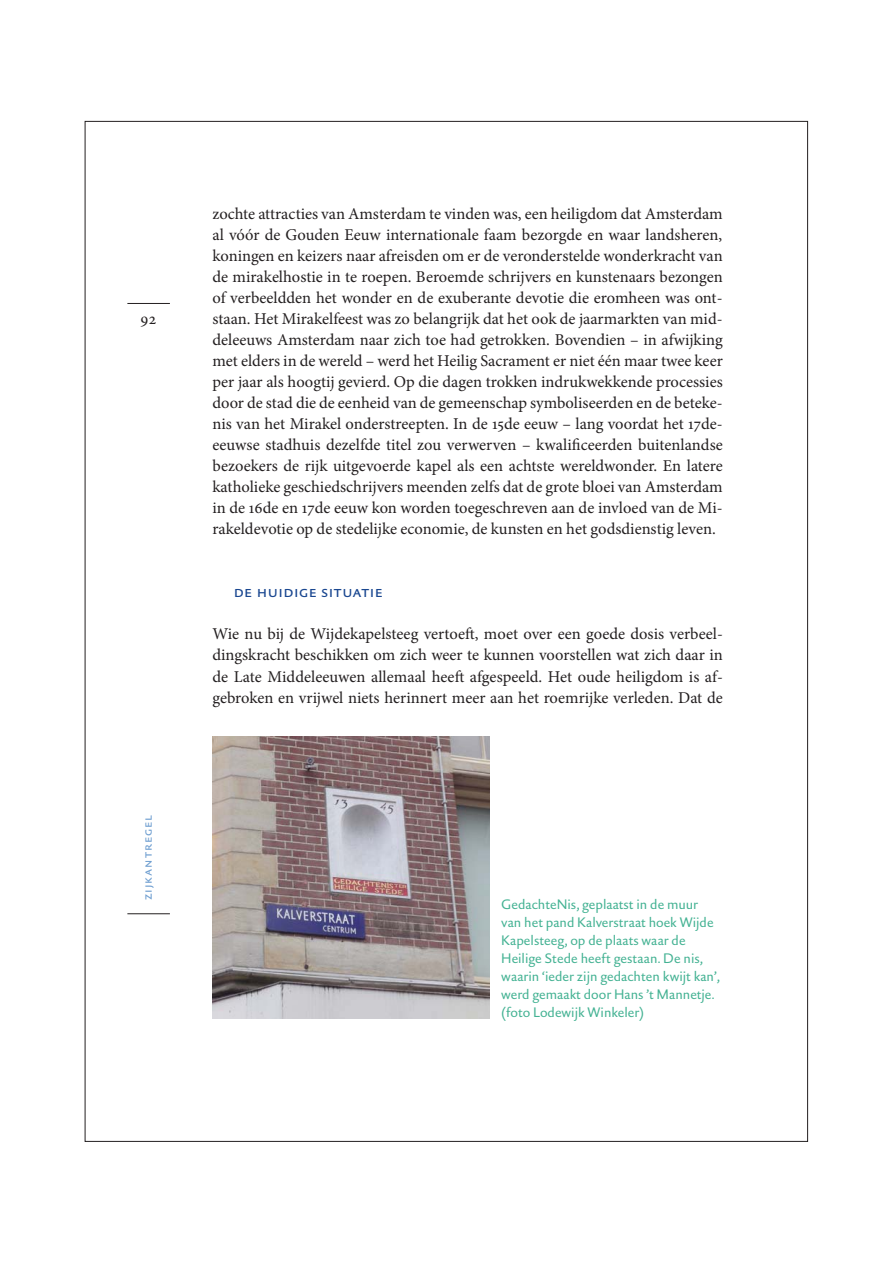
<style>
.page{position:relative;width:893px;height:1263px;background:#fff}
.page>*{position:absolute;margin:0;border:0;box-sizing:border-box;transform-origin:0 0}
.t1{font:17.25px "DTL Haarlemmer Sans D Caps";letter-spacing:.03em;color:#1a4790}
.t2{font:16.5px/21px "Minion Pro";color:#231f20;text-align:justify}
.t3{font:14.25px/18px "DTL Haarlemmer Sans SD";color:#44b293}
.t4{font:13.5px "DTL Haarlemmer Sans D Caps";letter-spacing:.07em;color:#6e9ed0}
</style>
<div class="page">
<hr style="left:127px;top:303px;width:43px;height:1px;background:#231f20">
<hr style="left:127px;top:913px;width:43px;height:1px;background:#231f20">
<img style="left:212px;top:736px;width:278px;height:282px">
<p class="t2" style="left:141px;top:309px;width:18px">92</p>
<p class="t4" style="left:139px;top:900px;width:86px;rotate:-90deg">zijkantregel</p>
<p class="t2" style="left:212px;top:204px;width:512px">zochte attracties van Amsterdam te vinden was, een heiligdom dat Amsterdam al vóór de Gouden Eeuw internationale faam bezorgde en waar landsheren, koningen en keizers naar afreisden om er de veronderstelde wonderkracht van de mirakelhostie in te roepen. Beroemde schrijvers en kunstenaars bezongen of verbeeldden het wonder en de exuberante devotie die eromheen was ont&shy;staan. Het Mirakelfeest was zo belangrijk dat het ook de jaarmarkten van mid&shy;deleeuws Amsterdam naar zich toe had getrokken. Bovendien – in afwijking met elders in de wereld – werd het Heilig Sacrament er niet één maar twee keer per jaar als hoogtij gevierd. Op die dagen trokken indrukwekkende processies door de stad die de eenheid van de gemeenschap symboliseerden en de beteke&shy;nis van het Mirakel onderstreepten. In de 15de eeuw – lang voordat het 17de&shy;eeuwse stadhuis dezelfde titel zou verwerven – kwalificeerden buitenlandse bezoekers de rijk uitgevoerde kapel als een achtste wereldwonder. En latere katholieke geschiedschrijvers meenden zelfs dat de grote bloei van Amsterdam in de 16de en 17de eeuw kon worden toegeschreven aan de invloed van de Mi&shy;rakeldevotie op de stedelijke economie, de kunsten en het godsdienstig leven.</p>
<p class="t1" style="left:234px;top:581px;width:151px">de huidige situatie</p>
<p class="t2" style="left:212px;top:625px;width:512px">Wie nu bij de Wijdekapelsteeg vertoeft, moet over een goede dosis verbeel&shy;dingskracht beschikken om zich weer te kunnen voorstellen wat zich daar in de Late Middeleeuwen allemaal heeft afgespeeld. Het oude heiligdom is af&shy;gebroken en vrijwel niets herinnert meer aan het roemrijke verleden. Dat de</p>
<p class="t3" style="left:501px;top:897px;width:220px">GedachteNis, geplaatst in de muur van het pand Kalverstraat hoek Wijde Kapelsteeg, op de plaats waar de Heilige Stede heeft gestaan. De nis, waarin ‘ieder zijn gedachten kwijt kan’, werd gemaakt door Hans ’t Mannetje. (foto Lodewijk Winkeler)</p>
</div>
